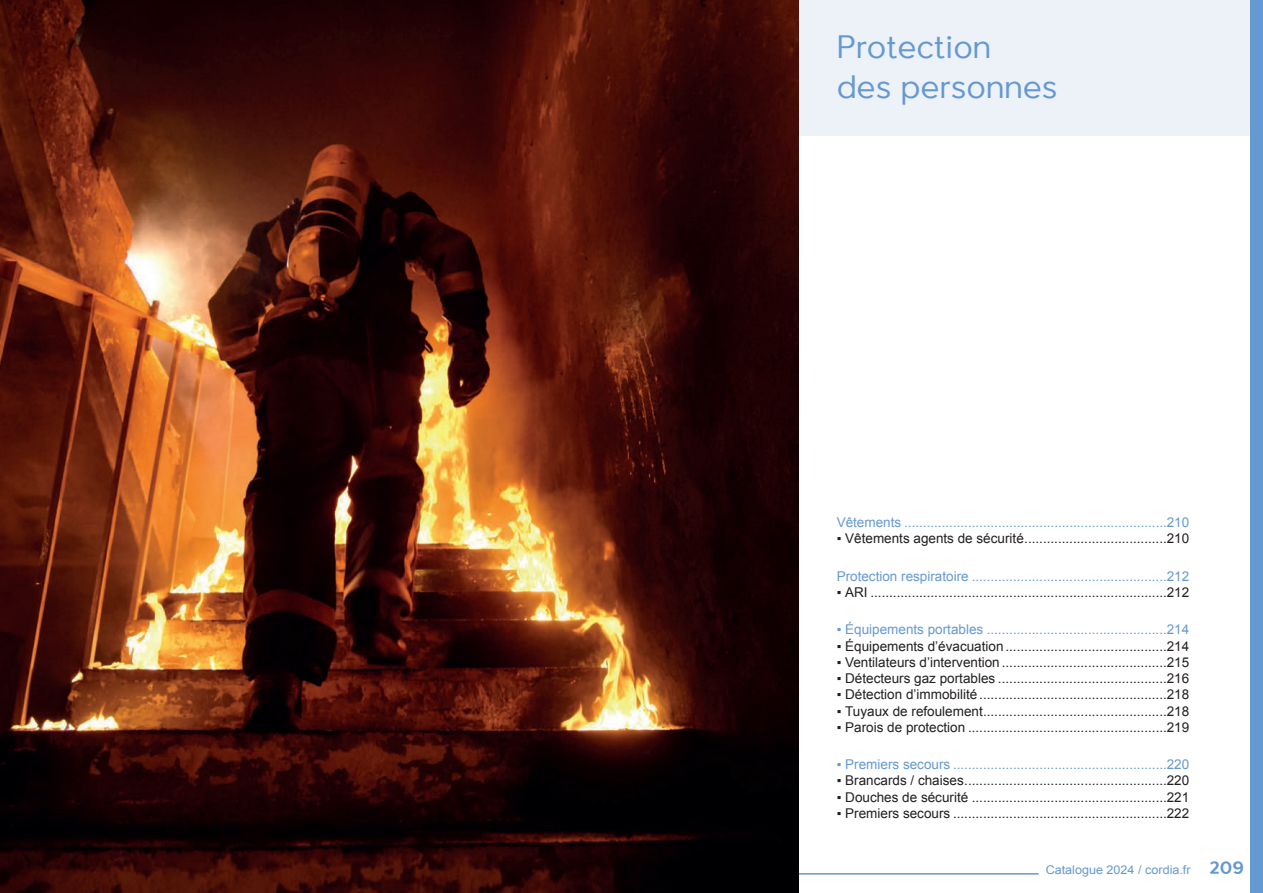
<style>
.page{position:relative;width:1263px;height:893px;background:#fff}
.page>*{position:absolute;margin:0;border:0;box-sizing:border-box;transform-origin:0 0}
.t1{font:33px/39.6px "Larke Neue";letter-spacing:-.01em;color:#6599d1}
.t2{font:13.5px "Arial";color:#231f20}
.t3{font:13.5px "Arial";color:#6599d1}
.t4{font:12px "Arial";color:#6599d1;scale:1.05 1}
.s1{font-family:"Larke Neue";font-weight:700;font-size:18px}
</style>
<div class="page">
<div style="left:799px;top:0;width:451px;height:135px;background:#edf2f9"></div>
<hr style="left:43px;top:873px;width:996px;height:2px;background:#6599d1">
<img style="left:0;top:0;width:799px;height:893px">
<div style="left:1250px;top:0;width:13px;height:893px;background:#6599d1"></div>
<h1 class="t1" style="left:837px;top:28px;width:223px">Protection<br>des personnes</h1>
<p class="t3" style="left:837px;top:514px;width:354px">Vêtements ......................................................................210</p>
<p class="t2" style="left:837px;top:530px;width:354px">▪ Vêtements agents de sécurité......................................210</p>
<p class="t3" style="left:837px;top:567px;width:354px">Protection respiratoire ....................................................212</p>
<p class="t2" style="left:837px;top:583px;width:354px">▪ ARI ...............................................................................212</p>
<p class="t3" style="left:837px;top:621px;width:354px">▪ Équipements portables ................................................214</p>
<p class="t2" style="left:837px;top:637px;width:354px">▪ Équipements d’évacuation ...........................................214</p>
<p class="t2" style="left:837px;top:653px;width:354px">▪ Ventilateurs d’intervention ............................................215</p>
<p class="t2" style="left:837px;top:669px;width:354px">▪ Détecteurs gaz portables .............................................216</p>
<p class="t2" style="left:837px;top:686px;width:354px">▪ Détection d’immobilité ..................................................218</p>
<p class="t2" style="left:837px;top:702px;width:354px">▪ Tuyaux de refoulement.................................................218</p>
<p class="t2" style="left:837px;top:718px;width:354px">▪ Parois de protection .....................................................219</p>
<p class="t3" style="left:837px;top:756px;width:354px">▪ Premiers secours .........................................................220</p>
<p class="t2" style="left:837px;top:772px;width:354px">▪ Brancards / chaises......................................................220</p>
<p class="t2" style="left:837px;top:788px;width:354px">▪ Douches de sécurité ....................................................221</p>
<p class="t2" style="left:837px;top:804px;width:354px">▪ Premiers secours .........................................................222</p>
<p class="t4" style="left:1046px;top:862px;width:190px">Catalogue 2024 / cordia.fr <span class="s1">209</span></p>
</div>
